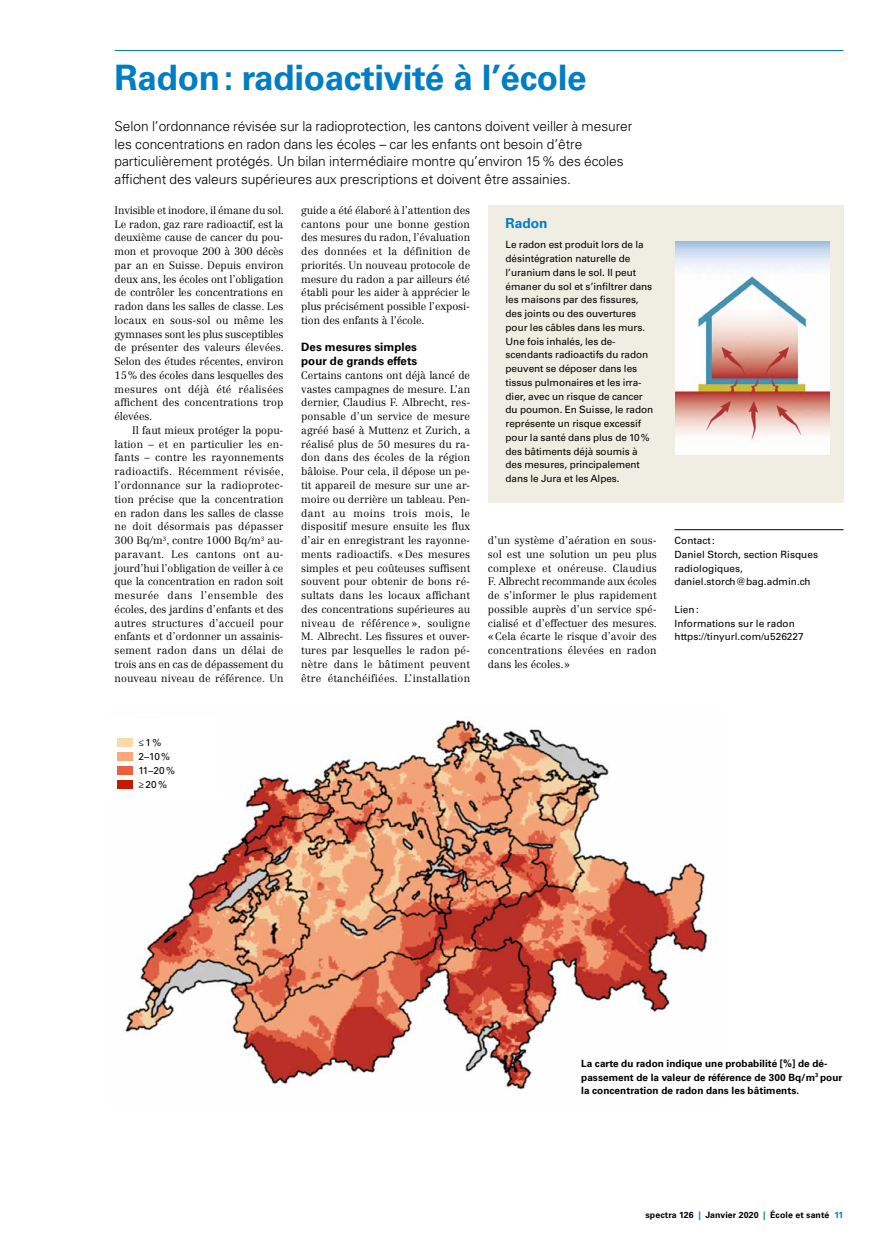
<style>
.page{position:relative;width:886px;height:1241px;background:#fff}
.page>*{position:absolute;margin:0;border:0;box-sizing:border-box;transform-origin:0 0}
.t1{font:700 35px "Univers LT Std";letter-spacing:-.01em;color:#007dc3}
.t2{font:300 13.75px/17.5px "Univers LT Std";letter-spacing:-.005em;color:#000}
.t3{font:700 13.75px "Univers LT Std";color:#007dc3}
.t4{font:700 11.5px/13.8px "Univers LT Std";letter-spacing:.005em;color:#000}
.t5{font:300 10.62px/13.8px "Centennial LT Std";letter-spacing:.005em;color:#000;text-align:justify}
.t6{font:10px/13.8px "Univers LT Std";letter-spacing:-.005em;color:#000}
.t7{font:700 10px/13.8px "Univers LT Std";letter-spacing:.005em;color:#000}
.t8{font:700 8.75px "Univers LT Std";letter-spacing:.01em;color:#000}
.s1{color:#007dc3}
</style>
<div class="page">
<img style="left:125px;top:718px;width:583px;height:375px">
<div style="left:106px;top:718px;width:116px;height:80px;background:#fff"></div>
<div style="left:663px;top:205px;width:180px;height:297px;background:#f0eee2"></div>
<hr style="left:115px;top:50px;width:728px;height:1px;background:#007dc3">
<hr style="left:674px;top:529px;width:169px;height:1px;background:#000">
<img style="left:675px;top:242px;width:154px;height:213px">
<div style="left:488px;top:205px;width:186px;height:297px;background:#f0eee2"></div>
<div style="left:117px;top:738px;width:16px;height:9px;background:#fbd8a7"></div>
<div style="left:117px;top:780px;width:16px;height:9px;background:#c51a00"></div>
<div style="left:117px;top:752px;width:16px;height:9px;background:#fda878"></div>
<div style="left:117px;top:766px;width:16px;height:9px;background:#eb6040"></div>
<h1 class="t1" style="left:115px;top:57px;width:474px">Radon: radioactivité à l’école</h1>
<p class="t2" style="left:115px;top:118px;width:519px">Selon l’ordonnance révisée sur la radioprotection, les cantons doivent veiller à mesurer les concentrations en radon dans les écoles – car les enfants ont besoin d’être particulièrement protégés. Un bilan intermédiaire montre qu’environ 15% des écoles affichent des valeurs supérieures aux prescriptions et doivent être assainies.</p>
<p class="t5" style="left:115px;top:203px;width:171px">Invisible et inodore, il émane du sol.<br>Le radon, gaz rare radioactif, est la deuxième cause de cancer du pou&shy;mon et provoque 200 à 300 décès par an en Suisse. Depuis environ deux ans, les écoles ont l’obligation de contrôler les concentrations en radon dans les salles de classe. Les locaux en sous-sol ou même les gymnases sont les plus susceptibles de présenter des valeurs élevées.<br>Selon des études récentes, environ 15% des écoles dans lesquelles des mesures ont déjà été réalisées affichent des concentrations trop élevées.</p>
<p class="t5" style="left:115px;top:423px;width:171px;text-indent:18px">Il faut mieux protéger la popu&shy;lation – et en particulier les en&shy;fants – contre les rayonnements radioactifs. Récemment révisée, l’ordonnance sur la radioprotec&shy;tion précise que la concentration en radon dans les salles de classe ne doit désormais pas dépasser 300 Bq/m<sup>3</sup>, contre 1000 Bq/m<sup>3</sup> au&shy;paravant. Les cantons ont au&shy;jourd’hui l’obligation de veiller à ce que la concentration en radon soit mesurée dans l’ensemble des écoles, des jardins d’enfants et des autres structures d’accueil pour enfants et d’ordonner un assainis&shy;sement radon dans un délai de trois ans en cas de dépassement du nouveau niveau de référence. Un</p>
<p class="t5" style="left:301px;top:203px;width:171px">guide a été élaboré à l’attention des cantons pour une bonne gestion des mesures du radon, l’évaluation des données et la définition de priorités. Un nouveau protocole de mesure du radon a par ailleurs été établi pour les aider à apprécier le plus précisément possible l’exposi&shy;tion des enfants à l’école.</p>
<p class="t4" style="left:301px;top:340px;width:118px">Des mesures simples pour de grands effets</p>
<p class="t5" style="left:301px;top:368px;width:171px">Certains cantons ont déjà lancé de vastes campagnes de mesure. L’an dernier, Claudius F. Albrecht, res&shy;ponsable d’un service de mesure agréé basé à Muttenz et Zurich, a réalisé plus de 50 mesures du ra&shy;don dans des écoles de la région bâloise. Pour cela, il dépose un pe&shy;tit appareil de mesure sur une ar&shy;moire ou derrière un tableau. Pen&shy;dant au moins trois mois, le dispositif mesure ensuite les flux d’air en enregistrant les rayonne&shy;ments radioactifs. «Des mesures simples et peu coûteuses suffisent souvent pour obtenir de bons ré&shy;sultats dans les locaux affichant des concentrations supérieures au niveau de référence », souligne M. Albrecht. Les fissures et ouver&shy;tures par lesquelles le radon pé&shy;nètre dans le bâtiment peuvent être étanchéifiées. L’installation</p>
<p class="t3" style="left:506px;top:215px;width:44px">Radon</p>
<p class="t6" style="left:506px;top:238px;width:149px">Le radon est produit lors de la désintégration naturelle de l’uranium dans le sol. Il peut émaner du sol et s’infiltrer dans les maisons par des fissures, des joints ou des ouvertures pour les câbles dans les murs.<br>Une fois inhalés, les de&shy;scendants radioactifs du radon peuvent se déposer dans les tissus pulmonaires et les irra&shy;dier, avec un risque de cancer du poumon. En Suisse, le radon représente un risque excessif pour la santé dans plus de 10% des bâtiments déjà soumis à des mesures, principalement dans le Jura et les Alpes.</p>
<p class="t5" style="left:488px;top:533px;width:171px">d’un système d’aération en sous&shy;sol est une solution un peu plus complexe et onéreuse. Claudius F. Albrecht recommande aux écoles de s’informer le plus rapidement possible auprès d’un service spé&shy;cialisé et d’effectuer des mesures. «Cela écarte le risque d’avoir des concentrations élevées en radon dans les écoles.»</p>
<p class="t6" style="left:674px;top:533px;width:145px">Contact:<br>Daniel Storch, section Risques radiologiques, daniel.storch@bag.admin.ch</p>
<p class="t6" style="left:674px;top:602px;width:131px">Lien:<br>Informations sur le radon https://tinyurl.com/u526227</p>
<p class="t6" style="left:139px;top:736px;width:38px">≤1%<br>2–10%<br>11–20% ≥20%</p>
<p class="t7" style="left:581px;top:1056px;width:263px">La carte du radon indique une probabilité [%] de dé&shy;passement de la valeur de référence de 300 Bq/m<sup>3</sup> pour la concentration de radon dans les bâtiments.</p>
<p class="t8" style="left:645px;top:1209px;width:199px">spectra 126 <span class="s1">|</span> Janvier 2020 <span class="s1">|</span> École et santé <span class="s1">11</span></p>
</div>
